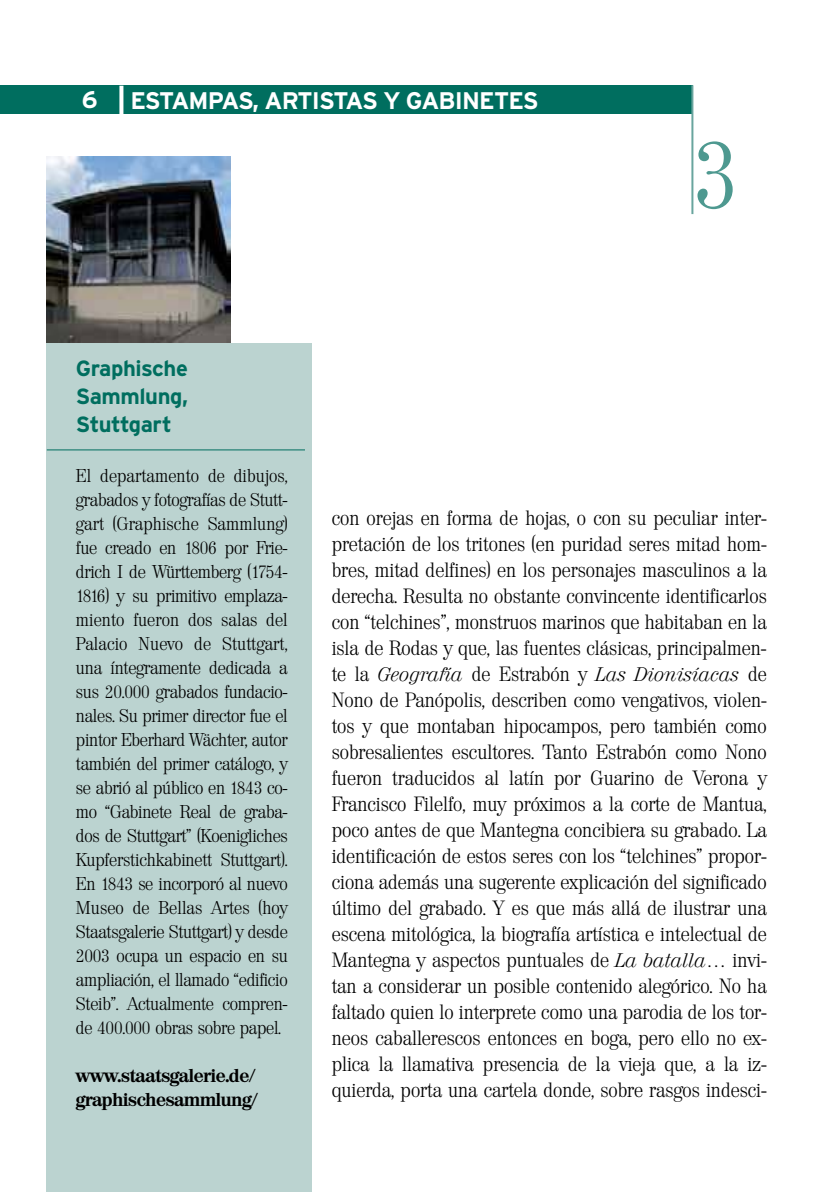
<style>
.page{position:relative;width:840px;height:1192px;background:#fff}
.page>*{position:absolute;margin:0;border:0;box-sizing:border-box;transform-origin:0 0}
.t1{font:300 95.4px "Valencia";color:#4e9990}
.t2{font:700 24px "Interstate";letter-spacing:-.04em;color:#fff}
.t3{font:700 22px/28px "Interstate";letter-spacing:-.02em;color:#006e5f;text-align:justify}
.t4{font:300 20px/26px "Valencia";color:#000;text-align:justify}
.t5{font:italic 300 19px "Valencia";color:#000}
.t6{font:300 18px/24px "Valencia";letter-spacing:-.015em;color:#000;text-align:justify}
.t7{font:700 18px/24px "Valencia";letter-spacing:-.015em;color:#000}
.s1{font-style:normal;font-size:20px}
.s2{font-style:italic;font-size:19px}
</style>
<div class="page">
<div style="left:0;top:86px;width:692px;height:28px;background:#006e5f"></div>
<svg style="left:119px;top:86px;width:4px;height:28px"></svg>
<hr style="left:691px;top:85px;width:2px;height:129px;background:#69a59e">
<div style="left:46px;top:343px;width:265px;height:849px;background:#bbd3d0"></div>
<hr style="left:47px;top:449px;width:258px;height:1px;background:#006e5f">
<img style="left:46px;top:157px;width:184px;height:185px">
<p class="t2" style="left:82px;top:90px;width:17px">6</p>
<p class="t2" style="left:130px;top:91px;width:409px">ESTAMPAS, ARTISTAS Y GABINETES</p>
<h1 class="t1" style="left:692px;top:130px;width:48px">3</h1>
<p class="t3" style="left:76px;top:356px;width:113px">Graphische Sammlung, Stuttgart</p>
<p class="t6" style="left:76px;top:465px;width:213px">El departamento de dibujos, grabados y fotografías de Stutt&shy;gart (Graphische Sammlung) fue creado en 1806 por Frie&shy;drich I de Württemberg (1754- 1816) y su primitivo emplaza&shy;miento fueron dos salas del Palacio Nuevo de Stuttgart, una íntegramente dedicada a sus 20.000 grabados fundacio&shy;nales. Su primer director fue el pintor Eberhard Wächter, autor también del primer catálogo, y se abrió al público en 1843 co&shy;mo “Gabinete Real de graba&shy;dos de Stuttgart” (Koenigliches Kupferstichkabinett Stuttgart).<br>En 1843 se incorporó al nuevo Museo de Bellas Artes (hoy Staatsgalerie Stuttgart) y desde 2003 ocupa un espacio en su ampliación, el llamado “edificio Steib”. Actualmente compren&shy;de 400.000 obras sobre papel.</p>
<p class="t7" style="left:76px;top:1066px;width:183px">www.staatsgalerie.de/ graphischesammlung/</p>
<p class="t4" style="left:331px;top:507px;width:436px">con orejas en forma de hojas, o con su peculiar inter&shy;pretación de los tritones (en puridad seres mitad hom&shy;bres, mitad delfines) en los personajes masculinos a la derecha. Resulta no obstante convincente identificarlos con “telchines”, monstruos marinos que habitaban en la isla de Rodas y que, las fuentes clásicas, principalmen-</p>
<p class="t5" style="left:331px;top:667px;width:436px"><span class="s1">te la</span> Geografía <span class="s1">de Estrabón y</span> Las Dionisíacas <span class="s1">de</span></p>
<p class="t4" style="left:331px;top:689px;width:436px">Nono de Panópolis, describen como vengativos, violen&shy;tos y que montaban hipocampos, pero también como sobresalientes escultores. Tanto Estrabón como Nono fueron traducidos al latín por Guarino de Verona y Francisco Filelfo, muy próximos a la corte de Mantua, poco antes de que Mantegna concibiera su grabado. La identificación de estos seres con los “telchines” propor&shy;ciona además una sugerente explicación del significado último del grabado. Y es que más allá de ilustrar una escena mitológica, la biografía artística e intelectual de Mantegna y aspectos puntuales de <span class="s2">La batalla</span>… invi&shy;tan a considerar un posible contenido alegórico. No ha faltado quien lo interprete como una parodia de los tor&shy;neos caballerescos entonces en boga, pero ello no ex&shy;plica la llamativa presencia de la vieja que, a la iz&shy;quierda, porta una cartela donde, sobre rasgos indesci-</p>
</div>
